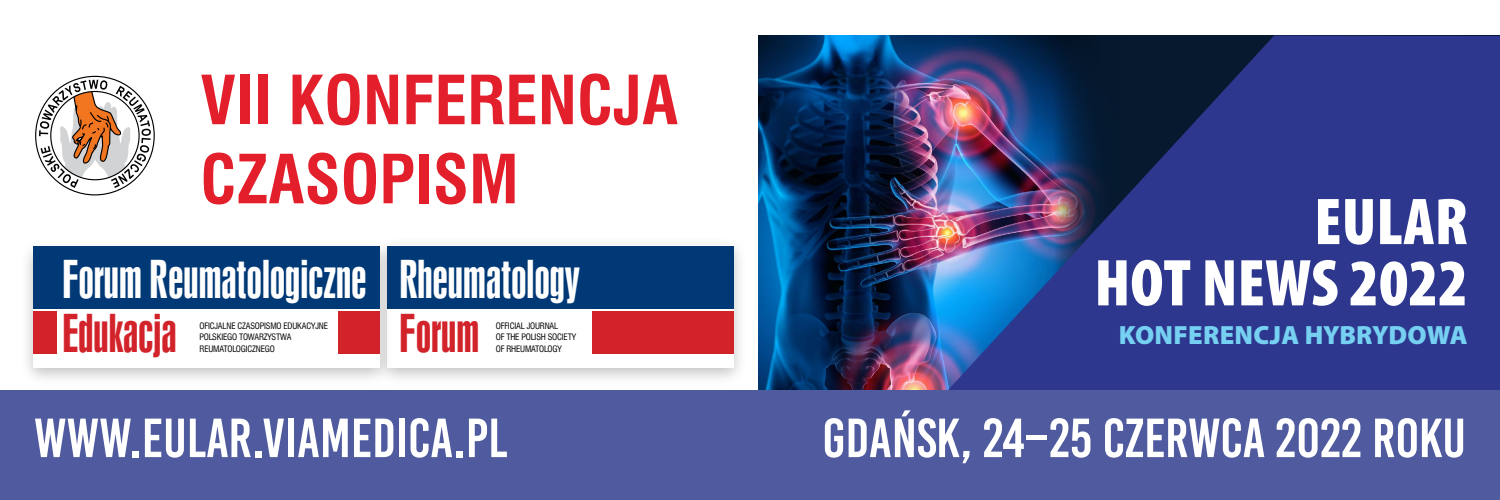
<style>
.page{position:relative;width:1500px;height:500px;background:#fff}
.page>*{position:absolute;margin:0;border:0;box-sizing:border-box;transform-origin:0 0}
.t1{font:900 condensed 66.88px/61.2px "Myriad Pro";color:#fff;text-align:right}
.t2{font:700 65.88px/79.1px "Swis 721 Cn EU";color:#e31f2b}
.t3{font:55px "Bebas Kai";color:#fff}
.t4{font:48.88px "Swis 924 EU";letter-spacing:-.01em;color:#fff}
.t5{font:48.88px "Swis 924 EU";letter-spacing:-.01em;color:#d2232a}
.t6{font:900 26.5px "Myriad Pro";letter-spacing:.01em;color:#75d0f1}
.t7{font:8.62px/11.5px "Swis 721 Cn EU";letter-spacing:-.02em;color:#000}
</style>
<div class="page">
<img style="left:758px;top:36px;width:186px;height:355px">
<img style="left:944px;top:36px;width:556px;height:355px">
<div style="left:0;top:391px;width:1500px;height:109px;background:#4f5b9e"></div>
<div style="left:373px;top:236px;width:375px;height:150px;background:#000;opacity:.25"></div>
<div style="left:387px;top:246px;width:346px;height:122px;background:#fff"></div>
<div style="left:387px;top:246px;width:346px;height:63px;background:#003976"></div>
<div style="left:592px;top:312px;width:141px;height:42px;background:#d2232a"></div>
<svg style="left:35px;top:75px;width:120px;height:121px"></svg>
<div style="left:19px;top:240px;width:375px;height:146px;background:#000;opacity:.25"></div>
<div style="left:33px;top:249px;width:346px;height:119px;background:#fff"></div>
<div style="left:33px;top:246px;width:346px;height:63px;background:#003976"></div>
<div style="left:338px;top:312px;width:41px;height:42px;background:#d2232a"></div>
<div style="left:33px;top:312px;width:24px;height:42px;background:#d2232a"></div>
<h2 class="t2" style="left:200px;top:64px;width:479px">VII KONFERENCJA<br>CZASOPISM</h2>
<h3 class="t4" style="left:62px;top:249px;width:306px">Forum Reumatologiczne</h3>
<h3 class="t5" style="left:62px;top:304px;width:116px">Edukacja</h3>
<p class="t7" style="left:200px;top:320px;width:130px">OFICJALNE CZASOPISMO EDUKACYJNE<br>POLSKIEGO TOWARZYSTWA<br>REUMATOLOGICZNEGO</p>
<h3 class="t4" style="left:400px;top:249px;width:182px">Rheumatology</h3>
<h3 class="t5" style="left:400px;top:304px;width:81px">Forum</h3>
<p class="t7" style="left:496px;top:320px;width:82px">OFFICIAL JOURNAL<br>OF THE POLISH SOCIETY<br>OF RHEUMATOLOGY</p>
<h3 class="t3" style="left:34px;top:409px;width:475px">WWW.EULAR.VIAMEDICA.PL</h3>
<h1 class="t1" style="left:1094px;top:192px;width:375px">EULAR<br>HOT NEWS 2022</h1>
<h3 class="t6" style="left:1119px;top:320px;width:350px">KONFERENCJA HYBRYDOWA</h3>
<h3 class="t3" style="left:822px;top:409px;width:645px">GDAŃSK, 24–25 CZERWCA 2022 ROKU</h3>
</div>
